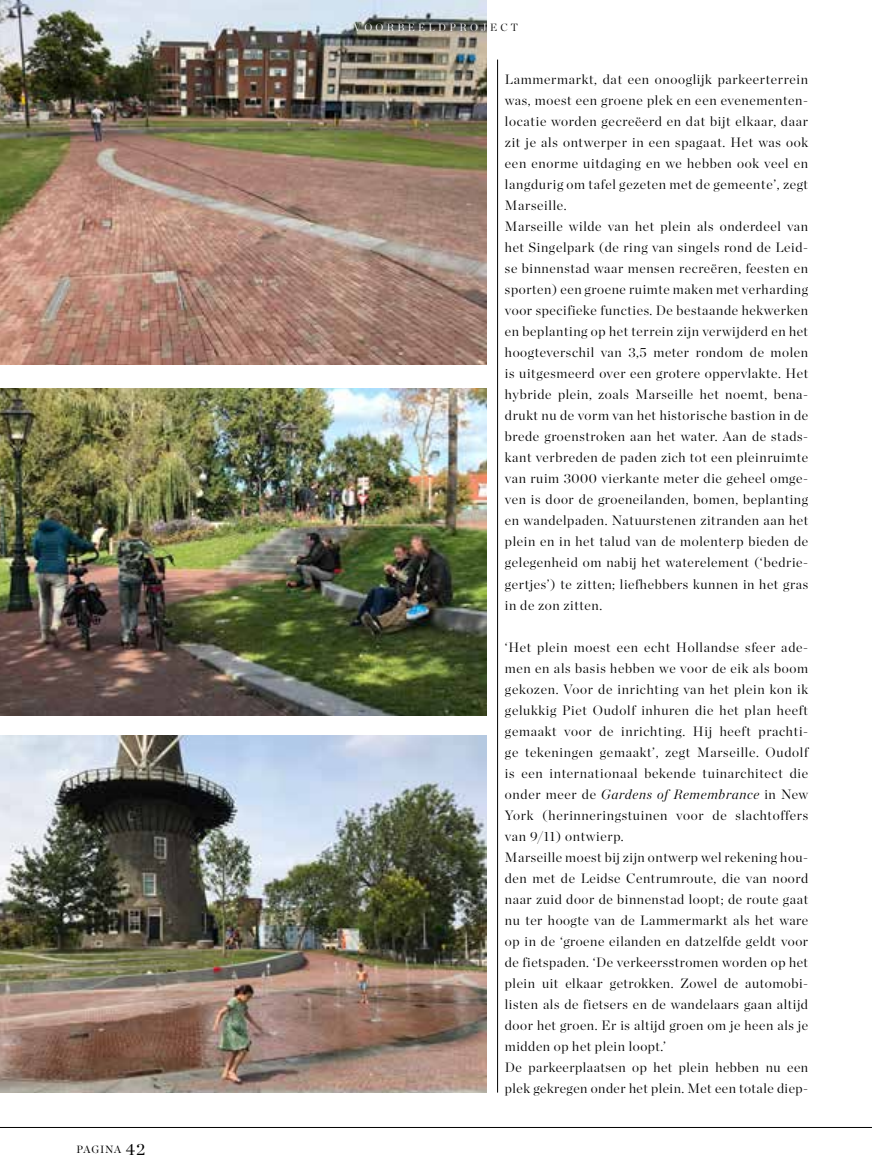
<style>
.page{position:relative;width:872px;height:1170px;background:#fff}
.page>*{position:absolute;margin:0;border:0;box-sizing:border-box;transform-origin:0 0}
.t1{font:300 13.5px/21px "Chronicle Display";letter-spacing:.045em;color:#000}
.t2{font:300 10.5px "Chronicle Display";letter-spacing:.32em;color:#fff}
.t3{font:10.5px "Chronicle Display";letter-spacing:.08em;color:#000}
.s1{font-size:16.5px}
.s2{color:#000}
.s3{font-style:italic}
</style>
<div class="page">
<hr style="left:0;top:1126px;width:872px;height:1px;background:#000">
<hr style="left:497px;top:60px;width:1px;height:1032px;background:#000">
<img style="left:0;top:0;width:487px;height:364px">
<img style="left:0;top:388px;width:487px;height:328px">
<img style="left:0;top:735px;width:487px;height:357px">
<p class="t3" style="left:77px;top:1141px;width:70px">PAGINA <span class="s1">42</span></p>
<p class="t2" style="left:354px;top:19px;width:166px">VOORBEELDPROJ<span class="s2">ECT</span></p>
<p class="t1" style="left:505px;top:68px;width:305px">Lammermarkt, dat een onooglijk parkeerterrein was, moest een groene plek en een evenementen&shy;locatie worden gecreëerd en dat bijt elkaar, daar zit je als ontwerper in een spagaat. Het was ook een enorme uitdaging en we hebben ook veel en langdurig om tafel gezeten met de gemeente’, zegt Marseille.<br>Marseille wilde van het plein als onderdeel van het Singelpark (de ring van singels rond de Leid&shy;se binnenstad waar mensen recreëren, feesten en sporten) een groene ruimte maken met verharding voor specifieke functies. De bestaande hekwerken en beplanting op het terrein zijn verwijderd en het hoogteverschil van 3,5 meter rondom de molen is uitgesmeerd over een grotere oppervlakte. Het hybride plein, zoals Marseille het noemt, bena&shy;drukt nu de vorm van het historische bastion in de brede groenstroken aan het water. Aan de stads&shy;kant verbreden de paden zich tot een pleinruimte van ruim 3000 vierkante meter die geheel omge&shy;ven is door de groeneilanden, bomen, beplanting en wandelpaden. Natuurstenen zitranden aan het plein en in het talud van de molenterp bieden de gelegenheid om nabij het waterelement (‘bedrie&shy;gertjes’) te zitten; liefhebbers kunnen in het gras in de zon zitten.</p>
<p class="t1" style="left:505px;top:635px;width:305px">‘Het plein moest een echt Hollandse sfeer ade&shy;men en als basis hebben we voor de eik als boom gekozen. Voor de inrichting van het plein kon ik gelukkig Piet Oudolf inhuren die het plan heeft gemaakt voor de inrichting. Hij heeft prachti&shy;ge tekeningen gemaakt’, zegt Marseille. Oudolf is een internationaal bekende tuinarchitect die onder meer de <span class="s3">Gardens of Remembrance</span> in New York (herinneringstuinen voor de slachtoffers van 9/11) ontwierp.<br>Marseille moest bij zijn ontwerp wel rekening hou&shy;den met de Leidse Centrumroute, die van noord naar zuid door de binnenstad loopt; de route gaat nu ter hoogte van de Lammermarkt als het ware op in de ‘groene eilanden en datzelfde geldt voor de fietspaden. ‘De verkeersstromen worden op het plein uit elkaar getrokken. Zowel de automobi&shy;listen als de fietsers en de wandelaars gaan altijd door het groen. Er is altijd groen om je heen als je midden op het plein loopt.’<br>De parkeerplaatsen op het plein hebben nu een plek gekregen onder het plein. Met een totale diep-</p>
</div>
